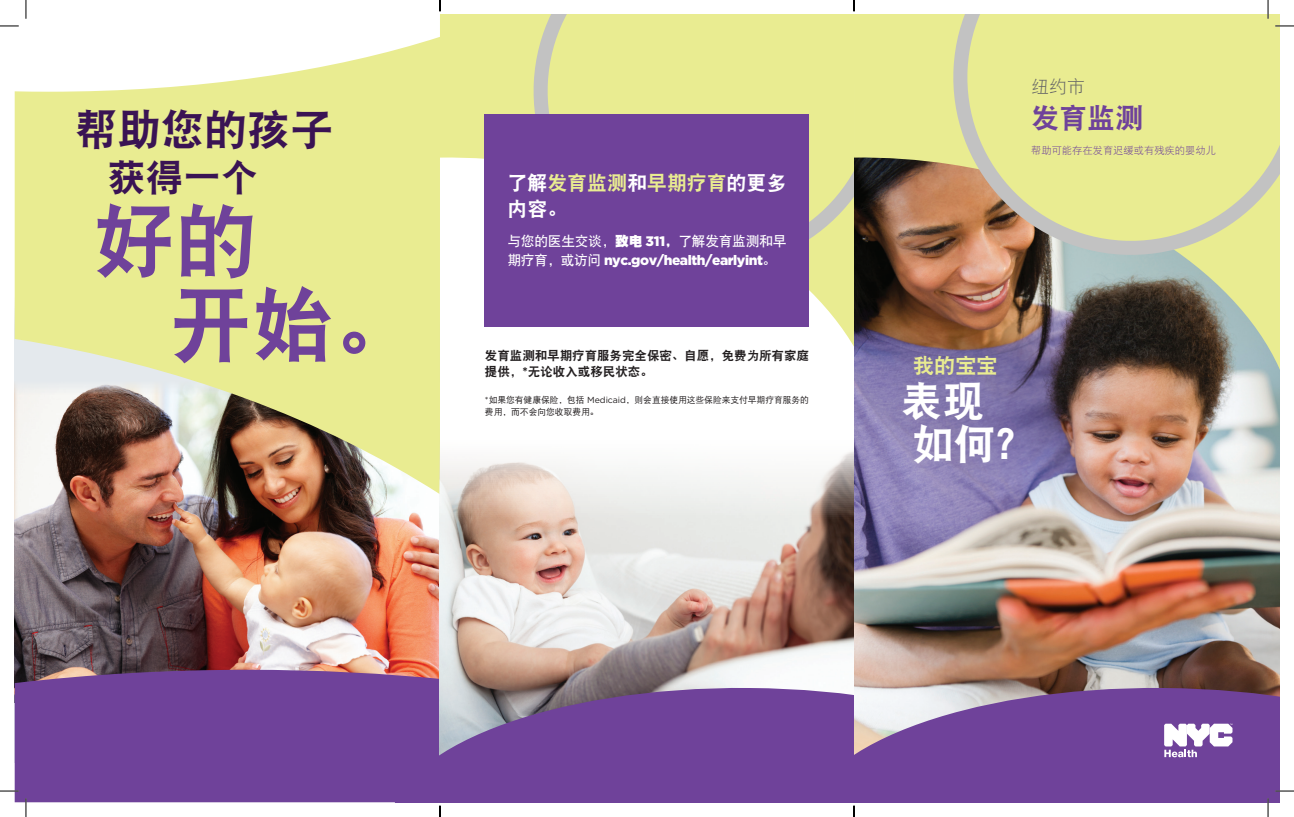
<style>
.page{position:relative;width:1294px;height:817px;background:#fff}
.page>*{position:absolute;margin:0;border:0;box-sizing:border-box;transform-origin:0 0}
.t1{font:81.88px/83.6px "DF Hei W9";color:#6f429a}
.t2{font:43.12px "DF Hei W9";color:#3a1354}
.t3{font:42px/43.5px "DF Hei W9";color:#fff}
.t4{font:37.75px "DF Hei W9";color:#3a1354}
.t5{font:28.25px "DF Hei W9";color:#6f429a}
.t6{font:21.12px "DF Hei W9";color:#e9ec91}
.t7{font:20px/26.2px "DF Hei W9";letter-spacing:-.005em;color:#fff}
.t8{font:18px "DF Hei W3";color:#636366}
.t9{font:900 13.75px/18.8px "Gotham HTF";letter-spacing:-.03em;color:#fff}
.t10{font:12.5px/16.2px "DF Hei W9";letter-spacing:-.005em;color:#231f20}
.t11{font:10.25px "DF Hei W3";color:#6f429a}
.t12{font:8.75px/11.2px "DF Hei W5";letter-spacing:-.005em;color:#231f20}
.s1{color:#e9ec91}
.s2{font-family:"DF Hei W7";font-weight:400}
.s3{font-family:"DFP Hei W12";font-weight:400}
.s4{font-family:"Gotham HTF";font-weight:700}
.s5{font-family:"Gotham HTF"}
</style>
<div class="page">
<img style="left:15px;top:494px;width:425px;height:176px">
<svg style="left:15px;top:15px;width:425px;height:479px;fill:#e9ec91"></svg>
<div style="left:15px;top:670px;width:425px;height:132px;background:#6f429a"></div>
<img style="left:440px;top:451px;width:414px;height:235px">
<svg style="left:440px;top:15px;width:414px;height:332px"></svg>
<svg style="left:389px;top:686px;width:414px;height:116px;background:#754e9a"></svg>
<div style="left:521px;top:15px;width:333px;height:261px;background:#e9ec91"></div>
<div style="left:485px;top:114px;width:324px;height:213px;background:#6f429a"></div>
<img style="left:854px;top:378px;width:425px;height:308px">
<img style="left:854px;top:15px;width:425px;height:363px">
<svg style="left:803px;top:686px;width:476px;height:116px;background:#7c55a0"></svg>
<svg style="left:1164px;top:724px;width:68px;height:33px"></svg>
<svg style="left:941px;top:15px;width:338px;height:247px;background:#dfdd90"></svg>
<svg style="left:0;top:26px;width:19px;height:1px"></svg>
<svg style="left:1275px;top:26px;width:19px;height:1px"></svg>
<svg style="left:0;top:791px;width:19px;height:1px"></svg>
<svg style="left:1275px;top:791px;width:19px;height:1px"></svg>
<svg style="left:26px;top:0;width:1px;height:19px"></svg>
<svg style="left:26px;top:798px;width:1px;height:19px"></svg>
<svg style="left:1268px;top:0;width:1px;height:19px"></svg>
<svg style="left:1268px;top:798px;width:1px;height:19px"></svg>
<p class="t2" style="left:75px;top:108px;width:260px">帮助您的孩子</p>
<p class="t4" style="left:108px;top:158px;width:152px">获得一个</p>
<p class="t1" style="left:170px;top:199px;width:247px;text-indent:-77px">好的<br>开始。</p>
<p class="t7" style="left:507px;top:170px;width:280px">了解<span class="s1">发育监测</span>和<span class="s1">早期疗育</span>的更多内容。</p>
<p class="t9" style="left:507px;top:232px;width:281px"><span class="s2">与您的医生交谈，</span><span class="s3">致电</span> 311<span class="s3">，</span><span class="s2">了解发育监测和早期疗育，或访问</span> nyc.gov/health/earlyint<span class="s2">。</span></p>
<p class="t10" style="left:485px;top:347px;width:326px">发育监测和早期疗育服务完全保密、自愿，免费为所有家庭提供，<span class="s4">*</span>无论收入或移民状态。</p>
<p class="t12" style="left:485px;top:395px;width:325px"><span class="s5">*</span>如果您有健康保险，包括 <span class="s5">Medicaid</span>，则会直接使用这些保险来支付早期疗育服务的费用，而不会向您收取费用。</p>
<p class="t8" style="left:1031px;top:77px;width:55px">纽约市</p>
<p class="t5" style="left:1031px;top:104px;width:114px">发育监测</p>
<p class="t11" style="left:1031px;top:145px;width:186px">帮助可能存在发育迟缓或有残疾的婴幼儿</p>
<p class="t6" style="left:913px;top:354px;width:86px">我的宝宝</p>
<p class="t3" style="left:901px;top:379px;width:138px">表现<br>如何？</p>
</div>
